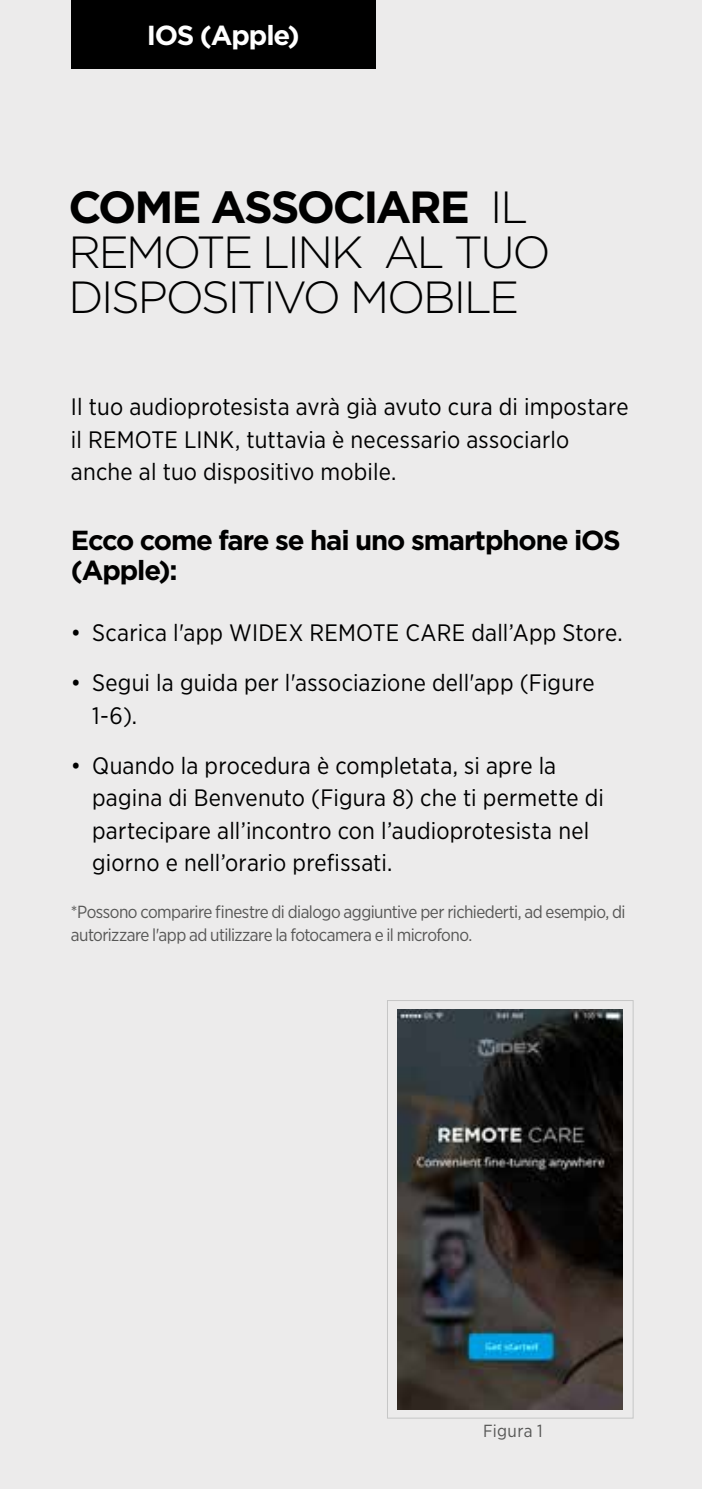
<style>
.page{position:relative;width:702px;height:1489px;background:#fff}
.page>*{position:absolute;margin:0;border:0;box-sizing:border-box;transform-origin:0 0}
.t1{font:300 45px/45px "Gotham";letter-spacing:-.055em;color:#000}
.t2{font:700 27.5px/30px "Gotham";letter-spacing:-.04em;color:#000}
.t3{font:700 27.5px "Gotham";letter-spacing:-.045em;color:#fff}
.t4{font:23.75px/32.5px "Gotham Narrow";letter-spacing:.005em;color:#000}
.t5{font:17.5px/22.5px "Gotham Narrow";letter-spacing:-.03em;color:#575756}
.s1{font-weight:700}
</style>
<div class="page">
<div style="left:0;top:0;width:702px;height:1488px;background:#ecebeb"></div>
<div style="left:387px;top:1000px;width:246px;height:418px;border:1px solid #c6c6c6"></div>
<img style="left:397px;top:1009px;width:225px;height:400px">
<div style="left:71px;top:0;width:305px;height:69px;background:#000"></div>
<p class="t3" style="left:147px;top:18px;width:154px">IOS (Apple)</p>
<h1 class="t1" style="left:68px;top:183px;width:484px"><span class="s1">COME ASSOCIARE</span> IL<br>REMOTE LINK AL TUO<br>DISPOSITIVO MOBILE</h1>
<p class="t4" style="left:71px;top:390px;width:559px">Il tuo audioprotesista avrà già avuto cura di impostare il REMOTE LINK, tuttavia è necessario associarlo anche al tuo dispositivo mobile.</p>
<p class="t2" style="left:71px;top:525px;width:551px">Ecco come fare se hai uno smartphone iOS (Apple):</p>
<p class="t4" style="left:71px;top:616px;width:553px">• Scarica l'app WIDEX REMOTE CARE dall’App Store.</p>
<p class="t4" style="left:92px;top:666px;width:504px;text-indent:-21px">• Segui la guida per l'associazione dell'app (Figure<br>1-6).</p>
<p class="t4" style="left:92px;top:748px;width:513px;text-indent:-21px">• Quando la procedura è completata, si apre la pagina di Benvenuto (Figura 8) che ti permette di partecipare all’incontro con l’audioprotesista nel giorno e nell’orario prefissati.</p>
<p class="t5" style="left:71px;top:900px;width:556px">*Possono comparire finestre di dialogo aggiuntive per richiederti, ad esempio, di autorizzare l'app ad utilizzare la fotocamera e il microfono.</p>
<p class="t5" style="left:483px;top:1418px;width:61px">Figura 1</p>
</div>
